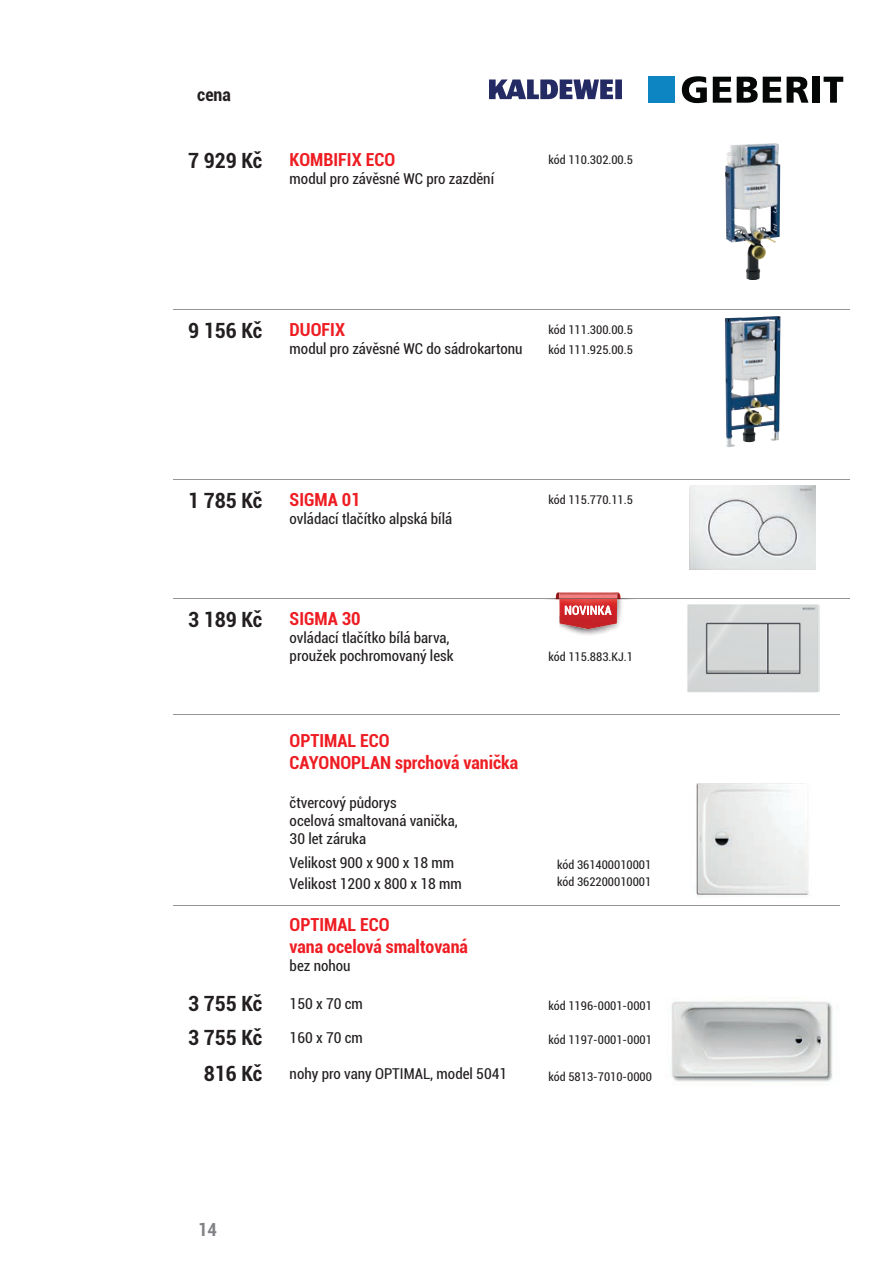
<style>
.page{position:relative;width:893px;height:1263px;background:#fff}
.page>*{position:absolute;margin:0;border:0;box-sizing:border-box;transform-origin:0 0}
.t1{font:700 condensed 21px "Roboto";color:#231f20}
.t2{font:700 condensed 18px/21.6px "Roboto";color:#ee1d23}
.t3{font:700 condensed 18px "Roboto";color:#231f20}
.t4{font:700 condensed 18px "Roboto";color:#808285}
.t5{font:condensed 15px/18px "Roboto";color:#231f20}
.t6{font:condensed 12px/17.2px "Roboto";color:#231f20}
</style>
<div class="page">
<svg style="left:489px;top:79px;width:133px;height:20px"></svg>
<hr style="left:666px;top:905px;width:173px;height:1px;background:#939598">
<hr style="left:169px;top:905px;width:115px;height:1px;background:#939598">
<hr style="left:284px;top:905px;width:258px;height:1px;background:#939598">
<hr style="left:542px;top:905px;width:124px;height:1px;background:#939598">
<hr style="left:169px;top:714px;width:115px;height:1px;background:#939598">
<hr style="left:284px;top:714px;width:258px;height:1px;background:#939598">
<hr style="left:542px;top:714px;width:124px;height:1px;background:#939598">
<hr style="left:666px;top:714px;width:173px;height:1px;background:#939598">
<img style="left:696px;top:784px;width:113px;height:114px">
<img style="left:671px;top:1001px;width:162px;height:81px">
<hr style="left:169px;top:309px;width:115px;height:1px;background:#939598">
<hr style="left:284px;top:309px;width:258px;height:1px;background:#939598">
<hr style="left:542px;top:309px;width:124px;height:1px;background:#939598">
<hr style="left:666px;top:309px;width:183px;height:1px;background:#939598">
<hr style="left:169px;top:479px;width:115px;height:1px;background:#939598">
<hr style="left:284px;top:479px;width:258px;height:1px;background:#939598">
<hr style="left:542px;top:479px;width:124px;height:1px;background:#939598">
<hr style="left:666px;top:479px;width:183px;height:1px;background:#939598">
<hr style="left:169px;top:598px;width:115px;height:1px;background:#939598">
<hr style="left:284px;top:598px;width:258px;height:1px;background:#939598">
<hr style="left:542px;top:598px;width:124px;height:1px;background:#939598">
<hr style="left:666px;top:598px;width:183px;height:1px;background:#939598">
<svg style="left:682px;top:76px;width:25px;height:27px"></svg>
<svg style="left:713px;top:77px;width:18px;height:26px"></svg>
<svg style="left:737px;top:77px;width:44px;height:26px"></svg>
<svg style="left:787px;top:77px;width:21px;height:26px"></svg>
<div style="left:813px;top:77px;width:7px;height:26px;background:#050707"></div>
<svg style="left:824px;top:77px;width:19px;height:26px"></svg>
<div style="left:648px;top:77px;width:26px;height:26px;background:#0c85c2"></div>
<img style="left:725px;top:143px;width:47px;height:86px">
<img style="left:725px;top:316px;width:53px;height:131px">
<img style="left:690px;top:486px;width:126px;height:84px">
<img style="left:687px;top:604px;width:133px;height:88px">
<img style="left:565px;top:600px;width:57px;height:35px">
<svg style="left:617px;top:592px;width:15px;height:8px"></svg>
<svg style="left:546px;top:592px;width:13px;height:8px"></svg>
<img style="left:559px;top:592px;width:58px;height:37px">
<img style="left:559px;top:598px;width:58px;height:1px">
<svg style="left:565px;top:606px;width:46px;height:9px"></svg>
<p class="t3" style="left:197px;top:82px;width:35px">cena</p>
<h1 class="t1" style="left:188px;top:146px;width:76px">7 929 Kč</h1>
<p class="t2" style="left:290px;top:148px;width:107px">KOMBIFIX ECO</p>
<p class="t5" style="left:290px;top:169px;width:206px">modul pro závěsné WC pro zazdění</p>
<p class="t6" style="left:548px;top:151px;width:86px">kód 110.302.00.5</p>
<h1 class="t1" style="left:188px;top:316px;width:76px">9 156 Kč</h1>
<p class="t2" style="left:290px;top:318px;width:57px">DUOFIX</p>
<p class="t5" style="left:290px;top:339px;width:234px">modul pro závěsné WC do sádrokartonu</p>
<p class="t6" style="left:548px;top:320px;width:86px;line-height:19.5px">kód 111.300.00.5 kód 111.925.00.5</p>
<h1 class="t1" style="left:188px;top:486px;width:76px">1 785 Kč</h1>
<p class="t2" style="left:290px;top:488px;width:73px">SIGMA 01</p>
<p class="t5" style="left:290px;top:509px;width:164px">ovládací tlačítko alpská bílá</p>
<h1 class="t1" style="left:188px;top:605px;width:76px">3 189 Kč</h1>
<p class="t2" style="left:290px;top:607px;width:73px">SIGMA 30</p>
<p class="t5" style="left:290px;top:628px;width:166px">ovládací tlačítko bílá barva, proužek pochromovaný lesk</p>
<p class="t6" style="left:548px;top:491px;width:86px">kód 115.770.11.5</p>
<p class="t6" style="left:548px;top:648px;width:86px">kód 115.883.KJ.1</p>
<p class="t2" style="left:290px;top:729px;width:230px">OPTIMAL ECO<br>CAYONOPLAN sprchová vanička</p>
<p class="t5" style="left:290px;top:793px;width:170px">čtvercový půdorys<br>ocelová smaltovaná vanička,<br>30 let záruka</p>
<p class="t5" style="left:290px;top:851px;width:174px;line-height:21px">Velikost 900 x 900 x 18 mm<br>Velikost 1200 x 800 x 18 mm</p>
<p class="t6" style="left:557px;top:855px;width:96px">kód 361400010001 kód 362200010001</p>
<p class="t2" style="left:290px;top:913px;width:180px">OPTIMAL ECO<br>vana ocelová smaltovaná</p>
<p class="t5" style="left:290px;top:956px;width:63px">bez nohou</p>
<h1 class="t1" style="left:188px;top:988px;width:76px">3 755 Kč</h1>
<p class="t5" style="left:290px;top:994px;width:75px">150 x 70 cm</p>
<p class="t6" style="left:548px;top:997px;width:105px">kód 1196-0001-0001</p>
<h1 class="t1" style="left:188px;top:1022px;width:76px">3 755 Kč</h1>
<p class="t5" style="left:290px;top:1028px;width:75px">160 x 70 cm</p>
<p class="t6" style="left:548px;top:1031px;width:105px">kód 1197-0001-0001</p>
<h1 class="t1" style="left:204px;top:1059px;width:60px">816 Kč</h1>
<p class="t5" style="left:290px;top:1064px;width:219px">nohy pro vany OPTIMAL, model 5041</p>
<p class="t6" style="left:548px;top:1067px;width:105px">kód 5813-7010-0000</p>
<p class="t4" style="left:198px;top:1217px;width:20px">14</p>
</div>
